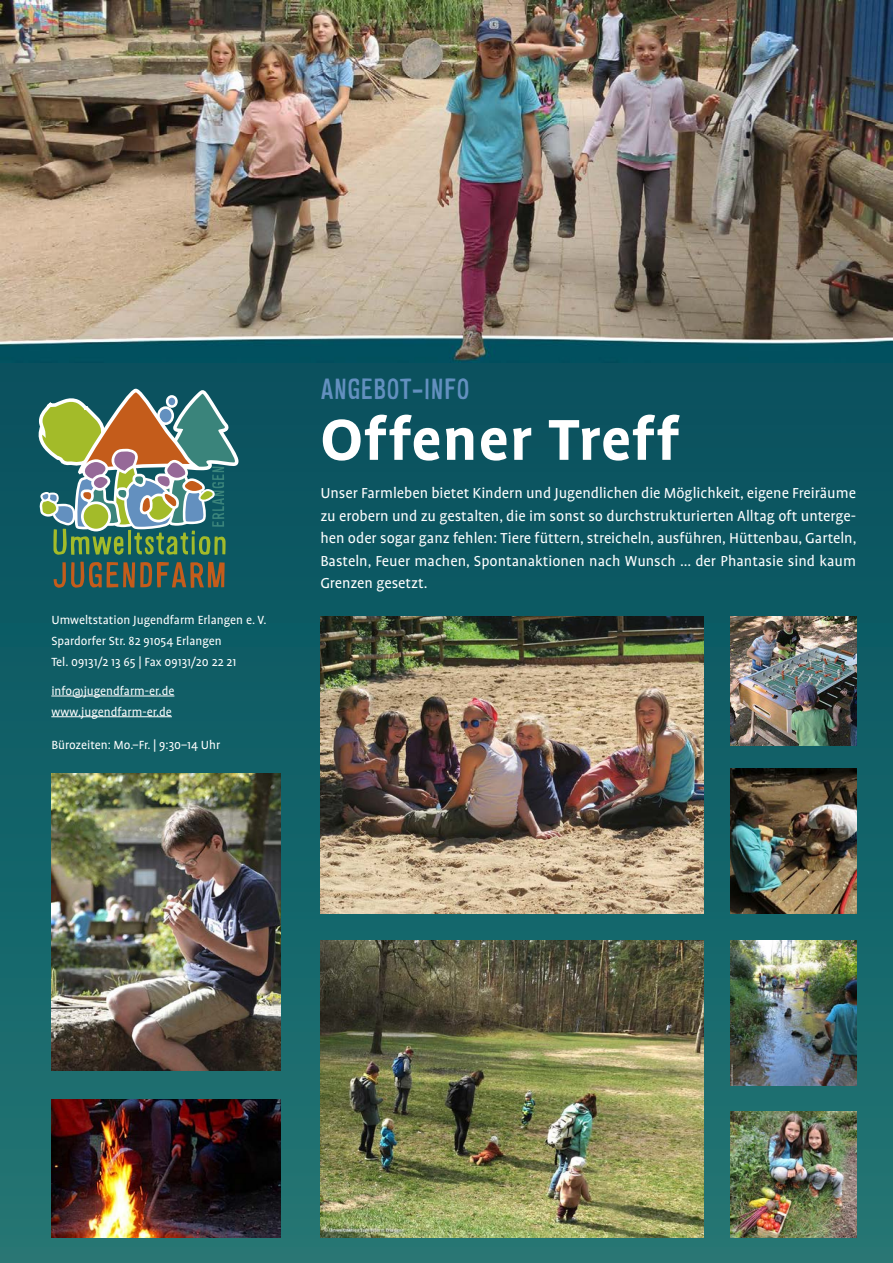
<style>
.page{position:relative;width:893px;height:1263px;background:#fff}
.page>*{position:absolute;margin:0;border:0;box-sizing:border-box;transform-origin:0 0}
.t1{font:700 66px "Profile OT";letter-spacing:.02em;color:#fff}
.t2{font:27px "Alsina Ultrajada";color:#6390bf}
.t3{font:16.5px/22.5px "Profile OT";color:#fff;text-align:justify}
.t4{font:13.5px "Profile OT";color:#fff}
</style>
<div class="page">
<div style="left:0;top:346px;width:893px;height:917px;background:linear-gradient(to bottom,#064f5d,#237673)"></div>
<img style="left:0;top:0;width:893px;height:363px">
<img style="left:320px;top:616px;width:383px;height:297px">
<img style="left:320px;top:941px;width:383px;height:297px">
<img style="left:51px;top:774px;width:230px;height:297px">
<img style="left:730px;top:616px;width:126px;height:130px">
<img style="left:730px;top:769px;width:126px;height:144px">
<img style="left:730px;top:941px;width:126px;height:144px">
<img style="left:730px;top:1111px;width:126px;height:127px">
<img style="left:51px;top:1099px;width:230px;height:139px">
<hr style="left:51px;top:695px;width:123px;height:1px;background:#fff">
<hr style="left:51px;top:716px;width:121px;height:1px;background:#fff">
<svg style="left:54px;top:562px;width:171px;height:26px;background:#595944"></svg>
<svg style="left:37px;top:345px;width:203px;height:210px;background:#587e6e"></svg>
<p class="t4" style="left:51px;top:613px;width:217px">Umweltstation Jugendfarm Erlangen e. V.</p>
<p class="t4" style="left:51px;top:634px;width:172px">Spardorfer Str. 82 91054 Erlangen</p>
<p class="t4" style="left:51px;top:655px;width:186px">Tel. 09131/2 13 65 | Fax 09131/20 22 21</p>
<p class="t4" style="left:51px;top:684px;width:125px">info@jugendfarm-er.de</p>
<p class="t4" style="left:51px;top:705px;width:122px">www.jugendfarm-er.de</p>
<p class="t4" style="left:51px;top:738px;width:170px">Bürozeiten: Mo.–Fr. | 9:30–14 Uhr</p>
<p class="t2" style="left:320px;top:369px;width:151px">ANGEBOT-INFO</p>
<p class="t1" style="left:320px;top:405px;width:360px">Offener Treff</p>
<p class="t3" style="left:320px;top:483px;width:538px">Unser Farmleben bietet Kindern und Jugendlichen die Möglichkeit, eigene Freiräume zu erobern und zu gestalten, die im sonst so durchstrukturierten Alltag oft unterge&shy;hen oder sogar ganz fehlen: Tiere füttern, streicheln, ausführen, Hüttenbau, Garteln, Basteln, Feuer machen, Spontanaktionen nach Wunsch ... der Phantasie sind kaum Grenzen gesetzt.</p>
</div>
